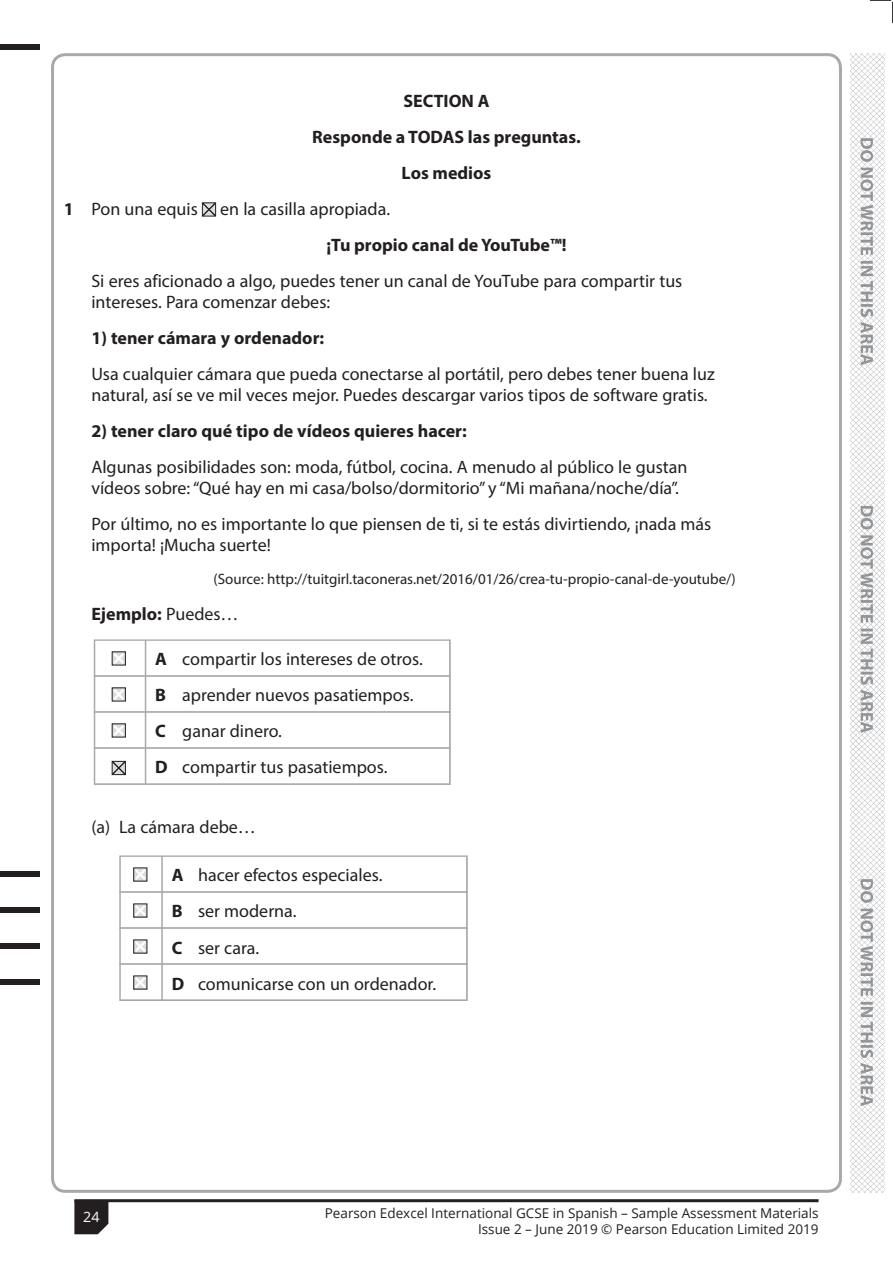
<style>
.page{position:relative;width:893px;height:1263px;background:#fff}
.page>*{position:absolute;margin:0;border:0;box-sizing:border-box;transform-origin:0 0}
.t1{font:18px/36px "Myriad Pro";color:#231f20}
.t2{font:700 18px "Myriad Pro";color:#231f20}
.t3{font:15px "Myriad Pro";color:#231f20}
.t4{font:14.25px "Open Sans";color:#fff}
.t5{font:13.5px/16.5px "Open Sans";color:#231f20;text-align:right}
.s1{font-weight:700}
.s2{font-weight:400}
</style>
<div class="page">
<div style="left:0;top:44px;width:40px;height:5px;background:#231f20"></div>
<svg style="left:870px;top:0;width:23px;height:23px"></svg>
<img style="left:850px;top:53px;width:34px;height:1140px">
<svg style="left:860px;top:138px;width:13px;height:968px"></svg>
<svg style="left:94px;top:639px;width:357px;height:36px"></svg>
<div style="left:95px;top:641px;width:354px;height:34px;background:#fff"></div>
<svg style="left:94px;top:675px;width:357px;height:36px"></svg>
<div style="left:95px;top:677px;width:354px;height:34px;background:#fff"></div>
<div style="left:94px;top:711px;width:357px;height:38px;background:#b8b9bc"></div>
<div style="left:95px;top:713px;width:354px;height:34px;background:#fff"></div>
<div style="left:94px;top:747px;width:357px;height:38px;background:#b8b9bc"></div>
<div style="left:95px;top:749px;width:354px;height:34px;background:#fff"></div>
<div style="left:119px;top:855px;width:349px;height:38px;background:#b7b7bb"></div>
<div style="left:121px;top:857px;width:345px;height:34px;background:#fff"></div>
<div style="left:119px;top:891px;width:349px;height:38px;background:#b6b7ba"></div>
<div style="left:121px;top:893px;width:345px;height:34px;background:#fff"></div>
<div style="left:119px;top:927px;width:349px;height:38px;background:#b6b7ba"></div>
<div style="left:121px;top:929px;width:345px;height:34px;background:#fff"></div>
<div style="left:119px;top:963px;width:349px;height:38px;background:linear-gradient(to right,#c6c6c9,#c6c6c9)"></div>
<div style="left:121px;top:965px;width:345px;height:34px;background:#fff"></div>
<svg style="left:201px;top:202px;width:16px;height:15px"></svg>
<svg style="left:111px;top:651px;width:15px;height:15px"></svg>
<hr style="left:145px;top:640px;width:1px;height:36px;background:#a8a9ad">
<svg style="left:111px;top:687px;width:15px;height:15px"></svg>
<hr style="left:145px;top:676px;width:1px;height:36px;background:#a8a9ad">
<svg style="left:111px;top:723px;width:15px;height:15px"></svg>
<hr style="left:145px;top:712px;width:1px;height:36px;background:#a8a9ad">
<svg style="left:111px;top:760px;width:15px;height:16px"></svg>
<hr style="left:145px;top:748px;width:1px;height:36px;background:#a8a9ad">
<svg style="left:133px;top:867px;width:15px;height:15px"></svg>
<hr style="left:161px;top:856px;width:2px;height:36px;background:#a8a9ad">
<svg style="left:133px;top:903px;width:15px;height:15px"></svg>
<hr style="left:161px;top:892px;width:2px;height:36px;background:#a8a9ad">
<svg style="left:133px;top:939px;width:15px;height:15px"></svg>
<hr style="left:161px;top:928px;width:2px;height:36px;background:#a8a9ad">
<svg style="left:133px;top:975px;width:15px;height:15px"></svg>
<hr style="left:161px;top:964px;width:2px;height:36px;background:#a8a9ad">
<div style="left:0;top:871px;width:40px;height:6px;background:#231f20"></div>
<div style="left:0;top:907px;width:40px;height:6px;background:#231f20"></div>
<div style="left:0;top:943px;width:40px;height:6px;background:#231f20"></div>
<div style="left:0;top:979px;width:40px;height:6px;background:#231f20"></div>
<hr style="left:74px;top:1199px;width:745px;height:3px;background:#231f20">
<svg style="left:74px;top:1200px;width:34px;height:34px"></svg>
<p class="t2" style="left:403px;top:89px;width:88px">SECTION A</p>
<p class="t2" style="left:312px;top:125px;width:270px">Responde a TODAS las preguntas.</p>
<p class="t2" style="left:402px;top:161px;width:91px">Los medios</p>
<p class="t1" style="left:64px;top:191px;width:328px"><span class="s1">1</span> Pon una equis en la casilla apropiada.</p>
<p class="t2" style="left:326px;top:233px;width:242px">¡Tu propio canal de YouTube™!</p>
<p class="t1" style="left:91px;top:270px;width:592px;line-height:21px">Si eres aficionado a algo, puedes tener un canal de YouTube para compartir tus intereses. Para comenzar debes:</p>
<p class="t2" style="left:91px;top:326px;width:234px">1) tener cámara y ordenador:</p>
<p class="t1" style="left:91px;top:363px;width:625px;line-height:21px">Usa cualquier cámara que pueda conectarse al portátil, pero debes tener buena luz natural, así se ve mil veces mejor. Puedes descargar varios tipos de software gratis.</p>
<p class="t2" style="left:91px;top:419px;width:377px">2) tener claro qué tipo de vídeos quieres hacer:</p>
<p class="t1" style="left:91px;top:456px;width:597px;line-height:21px">Algunas posibilidades son: moda, fútbol, cocina. A menudo al público le gustan vídeos sobre: “Qué hay en mi casa/bolso/dormitorio” y “Mi mañana/noche/día”.</p>
<p class="t1" style="left:91px;top:513px;width:621px;line-height:21px">Por último, no es importante lo que piensen de ti, si te estás divirtiendo, ¡nada más importa! ¡Mucha suerte!</p>
<p class="t3" style="left:214px;top:569px;width:524px">(Source: http://tuitgirl.taconeras.net/2016/01/26/crea-tu-propio-canal-de-youtube/)</p>
<p class="t2" style="left:91px;top:602px;width:149px">Ejemplo: <span class="s2">Puedes…</span></p>
<p class="t1" style="left:155px;top:641px;width:269px"><span class="s1">A</span> compartir los intereses de otros.<br><span class="s1">B</span> aprender nuevos pasatiempos.<br><span class="s1">C</span> ganar dinero.<br><span class="s1">D</span> compartir tus pasatiempos.</p>
<p class="t1" style="left:91px;top:808px;width:166px">(a) La cámara debe…</p>
<p class="t1" style="left:172px;top:857px;width:266px"><span class="s1">A</span> hacer efectos especiales.<br><span class="s1">B</span> ser moderna.<br><span class="s1">C</span> ser cara.<br><span class="s1">D</span> comunicarse con un ordenador.</p>
<p class="t4" style="left:83px;top:1207px;width:18px">24</p>
<p class="t5" style="left:325px;top:1204px;width:495px">Pearson Edexcel International GCSE in Spanish – Sample Assessment Materials<br>Issue 2 – June 2019 © Pearson Education Limited 2019</p>
</div>
